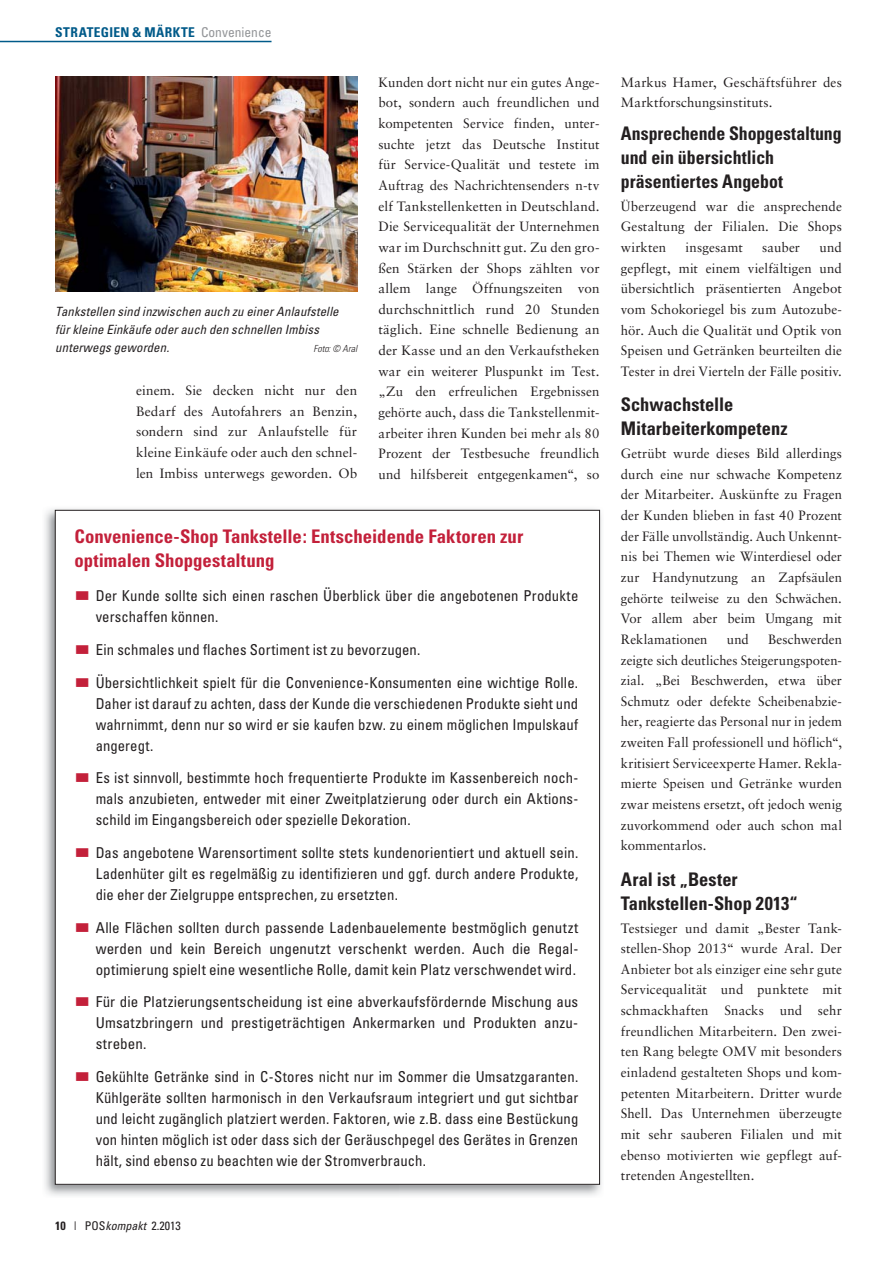
<style>
.page{position:relative;width:893px;height:1263px;background:#fff}
.page>*{position:absolute;margin:0;border:0;box-sizing:border-box;transform-origin:0 0}
.t1{font:700 condensed 18.75px/24px "Univers";color:#c3203a}
.t2{font:700 condensed 18.75px/24px "Univers";color:#231f20}
.t3{font:700 condensed 18.75px/24px "Univers";color:#231f20;scale:.95 1}
.t4{font:condensed 15px/21px "Univers";letter-spacing:.005em;color:#231f20;text-align:justify}
.t5{font:13.5px/20.7px "Sabon LT Std";letter-spacing:.01em;color:#231f20;text-align:justify}
.t6{font:700 condensed 13.5px "Univers";letter-spacing:.035em;color:#005a89}
.t7{font:italic condensed 12.75px/18px "Univers";letter-spacing:.01em;color:#231f20}
.t8{font:condensed 12px "Univers";color:#231f20}
.t9{font:italic 300 condensed 9.75px "Univers";color:#231f20}
.s1{font-weight:400;color:#939598}
.s2{font-weight:700}
.s3{font-style:italic}
</style>
<div class="page">
<hr style="left:0;top:41px;width:272px;height:1px;background:#005a89">
<img style="left:55px;top:77px;width:302px;height:214px">
<img style="left:44px;top:508px;width:558px;height:688px">
<div style="left:55px;top:510px;width:545px;height:674px;background:#fff"></div>
<p class="t6" style="left:55px;top:27px;width:218px">STRATEGIEN &amp; MÄRKTE <span class="s1">Convenience</span></p>
<p class="t5" style="left:378px;top:73px;width:223px">Kunden dort nicht nur ein gutes Ange&shy;bot, sondern auch freundlichen und kompetenten Service finden, unter&shy;suchte jetzt das Deutsche Institut für Service-Qualität und testete im Auftrag des Nachrichtensenders n-tv elf Tankstellenketten in Deutschland.<br>Die Servicequalität der Unternehmen war im Durchschnitt gut. Zu den gro&shy;ßen Stärken der Shops zählten vor allem lange Öffnungszeiten von durchschnittlich rund 20 Stunden täglich. Eine schnelle Bedienung an der Kasse und an den Verkaufstheken war ein weiterer Pluspunkt im Test. „Zu den erfreulichen Ergebnissen gehörte auch, dass die Tankstellenmit&shy;arbeiter ihren Kunden bei mehr als 80<br>Prozent der Testbesuche freundlich und hilfsbereit entgegenkamen“, so</p>
<p class="t5" style="left:621px;top:73px;width:223px">Markus Hamer, Geschäftsführer des<br>Marktforschungsinstituts.</p>
<h1 class="t3" style="left:621px;top:123px;width:234px">Ansprechende Shopgestaltung und ein übersichtlich präsentiertes Angebot</h1>
<p class="t5" style="left:621px;top:196px;width:223px">Überzeugend war die ansprechende Gestaltung der Filialen. Die Shops wirkten</p>
<p class="t5" style="left:621px;top:238px;width:223px;text-indent:199px">und gepflegt, mit einem vielfältigen und übersichtlich präsentierten Angebot vom Schokoriegel bis zum Autozube&shy;hör. Auch die Qualität und Optik von Speisen und Getränken beurteilten die Tester in drei Vierteln der Fälle positiv.</p>
<h1 class="t2" style="left:621px;top:395px;width:168px">Schwachstelle<br>Mitarbeiterkompetenz</h1>
<p class="t5" style="left:621px;top:444px;width:223px">Getrübt wurde dieses Bild allerdings durch eine nur schwache Kompetenz der Mitarbeiter. Auskünfte zu Fragen der Kunden blieben in fast 40 Prozent der Fälle unvollständig. Auch Unkennt&shy;nis bei Themen wie Winterdiesel oder zur Handynutzung an Zapfsäulen gehörte teilweise zu den Schwächen.<br>Vor allem aber beim Umgang mit Reklamationen</p>
<p class="t5" style="left:685px;top:238px;width:59px">insgesamt</p>
<p class="t5" style="left:762px;top:238px;width:39px">sauber</p>
<p class="t7" style="left:55px;top:304px;width:285px">Tankstellen sind inzwischen auch zu einer Anlaufstelle für kleine Einkäufe oder auch den schnellen Imbiss unterwegs geworden.</p>
<p class="t9" style="left:313px;top:345px;width:45px">Foto: © Aral</p>
<p class="t5" style="left:136px;top:381px;width:223px">einem. Sie decken nicht nur den Bedarf des Autofahrers an Benzin, sondern sind zur Anlaufstelle für kleine Einkäufe oder auch den schnel&shy;len Imbiss unterwegs geworden. Ob</p>
<h1 class="t1" style="left:74px;top:526px;width:450px">Convenience-Shop Tankstelle: Entscheidende Faktoren zur optimalen Shopgestaltung</h1>
<p class="t4" style="left:96px;top:587px;width:484px">Der Kunde sollte sich einen raschen Überblick über die angebotenen Produkte verschaffen können.</p>
<p class="t4" style="left:96px;top:634px;width:484px;line-height:32.7px">Ein schmales und flaches Sortiment ist zu bevorzugen.<br>Übersichtlichkeit spielt für die Convenience-Konsumenten eine wichtige Rolle.</p>
<p class="t4" style="left:96px;top:694px;width:484px">Daher ist darauf zu achten, dass der Kunde die verschiedenen Produkte sieht und wahrnimmt, denn nur so wird er sie kaufen bzw. zu einem möglichen Impulskauf angeregt.</p>
<p class="t4" style="left:96px;top:769px;width:484px">Es ist sinnvoll, bestimmte hoch frequentierte Produkte im Kassenbereich noch&shy;mals anzubieten, entweder mit einer Zweitplatzierung oder durch ein Aktions&shy;schild im Eingangsbereich oder spezielle Dekoration.</p>
<p class="t4" style="left:96px;top:843px;width:484px">Das angebotene Warensortiment sollte stets kundenorientiert und aktuell sein.<br>Ladenhüter gilt es regelmäßig zu identifizieren und ggf. durch andere Produkte, die eher der Zielgruppe entsprechen, zu ersetzten.</p>
<p class="t4" style="left:96px;top:918px;width:484px">Alle Flächen sollten durch passende Ladenbauelemente bestmöglich genutzt werden und kein Bereich ungenutzt verschenkt werden. Auch die Regal&shy;optimierung spielt eine wesentliche Rolle, damit kein Platz verschwendet wird.</p>
<p class="t4" style="left:96px;top:993px;width:484px">Für die Platzierungsentscheidung ist eine abverkaufsfördernde Mischung aus Umsatzbringern und prestigeträchtigen Ankermarken und Produkten anzu&shy;streben.</p>
<p class="t4" style="left:96px;top:1067px;width:484px">Gekühlte Getränke sind in C-Stores nicht nur im Sommer die Umsatzgaranten.<br>Kühlgeräte sollten harmonisch in den Verkaufsraum integriert und gut sichtbar und leicht zugänglich platziert werden. Faktoren, wie z.B. dass eine Bestückung von hinten möglich ist oder dass sich der Geräuschpegel des Gerätes in Grenzen hält, sind ebenso zu beachten wie der Stromverbrauch.</p>
<p class="t5" style="left:621px;top:630px;width:223px;text-indent:147px">Beschwerden zeigte sich deutliches Steigerungspoten&shy;zial. „Bei Beschwerden, etwa über Schmutz oder defekte Scheibenabzie&shy;her, reagierte das Personal nur in jedem zweiten Fall professionell und höflich“, kritisiert Serviceexperte Hamer. Rekla&shy;mierte Speisen und Getränke wurden zwar meistens ersetzt, oft jedoch wenig zuvorkommend oder auch schon mal kommentarlos.</p>
<h1 class="t2" style="left:621px;top:869px;width:178px">Aral ist „Bester<br>Tankstellen-Shop 2013“</h1>
<p class="t5" style="left:621px;top:918px;width:223px">Testsieger und damit „Bester Tank&shy;stellen-Shop 2013“ wurde Aral. Der Anbieter bot als einziger eine sehr gute Servicequalität und punktete mit schmackhaften Snacks und sehr freundlichen Mitarbeitern. Den zwei&shy;ten Rang belegte OMV mit besonders einladend gestalteten Shops und kom&shy;petenten Mitarbeitern. Dritter wurde Shell. Das Unternehmen überzeugte mit sehr sauberen Filialen und mit ebenso motivierten wie gepflegt auf&shy;tretenden Angestellten.</p>
<p class="t5" style="left:727px;top:630px;width:24px">und</p>
<p class="t8" style="left:55px;top:1221px;width:127px"><span class="s2">10</span> | POS<span class="s3">kompakt</span> 2.2013</p>
</div>
